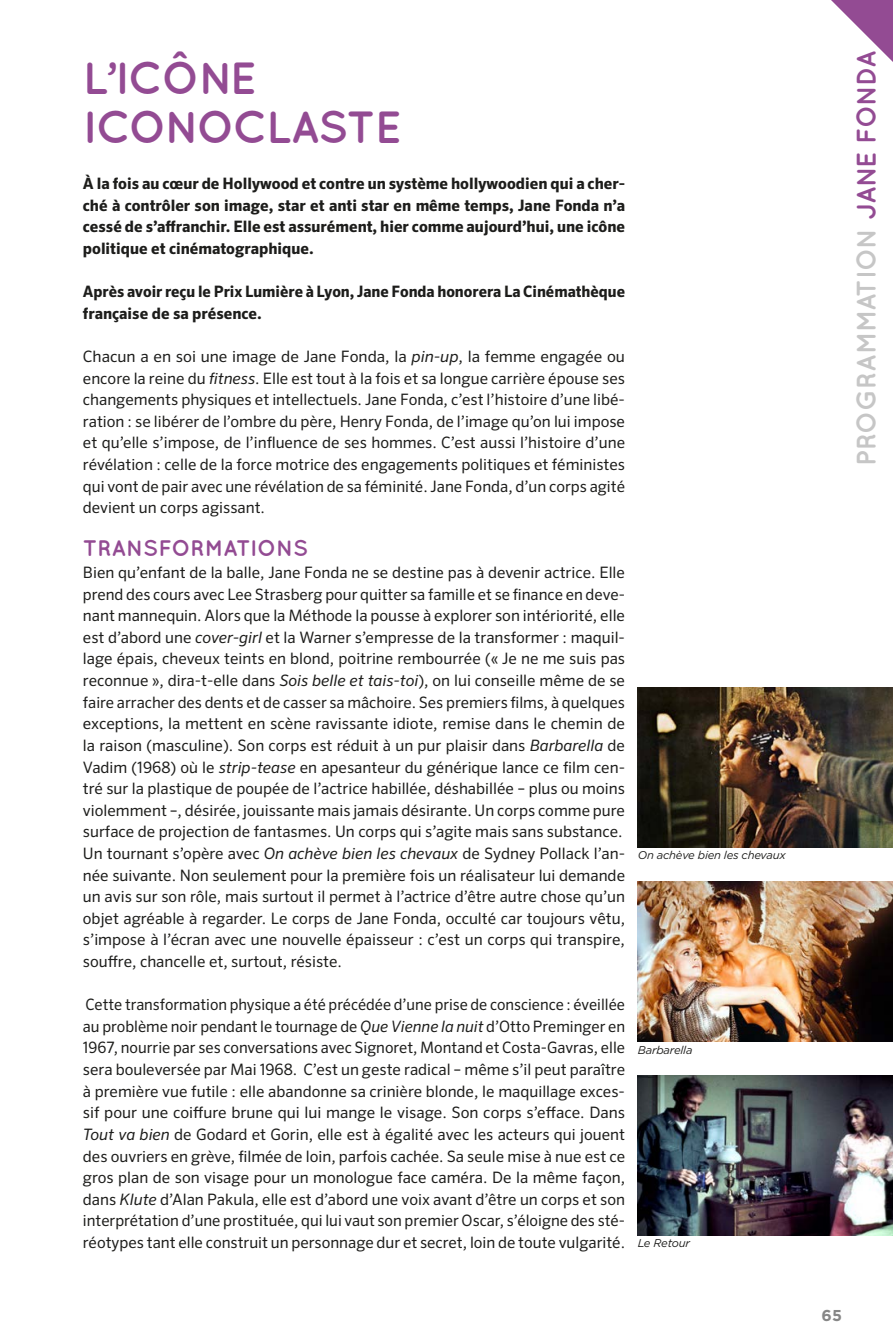
<style>
.page{position:relative;width:893px;height:1340px;background:#fff}
.page>*{position:absolute;margin:0;border:0;box-sizing:border-box;transform-origin:0 0}
.t1{font:700 45px/49.5px "Quicksand";letter-spacing:-.03em;color:#934b93}
.t2{font:700 27px "Quicksand";letter-spacing:-.02em;color:#c6c6c6}
.t3{font:700 22.5px "Quicksand";letter-spacing:-.01em;color:#934b93}
.t4{font:15.75px/21.6px "Sero Pro";color:#1d1d1b;text-align:justify}
.t5{font:15.75px/21.6px "Sero Pro";color:#1d1d1b;text-align:justify;scale:.96 1}
.t6{font:700 15.75px/21.6px "Sero Pro";color:#1d1d1b;text-align:justify}
.t7{font:700 15.75px "Gotham HTF";color:#878787}
.t8{font:italic 11.25px "Gotham HTF";letter-spacing:-.02em;color:#1d1d1b}
.s1{font-style:italic}
.s2{color:#934b93}
</style>
<div class="page">
<img style="left:638px;top:1075px;width:255px;height:160px">
<img style="left:638px;top:881px;width:255px;height:160px">
<img style="left:638px;top:687px;width:255px;height:160px">
<svg style="left:831px;top:0;width:62px;height:62px"></svg>
<h1 class="t1" style="left:83px;top:52px;width:320px">L’ICÔNE<br>ICONOCLASTE</h1>
<p class="t6" style="left:83px;top:173px;width:544px">À la fois au cœur de Hollywood et contre un système hollywoodien qui a cher&shy;ché à contrôler son image, star et anti star en même temps, Jane Fonda n’a cessé de s’affranchir. Elle est assurément, hier comme aujourd’hui, une icône politique et cinématographique.</p>
<p class="t6" style="left:83px;top:281px;width:544px">Après avoir reçu le Prix Lumière à Lyon, Jane Fonda honorera La Cinémathèque française de sa présence.</p>
<p class="t4" style="left:83px;top:345px;width:544px">Chacun a en soi une image de Jane Fonda, la <span class="s1">pin-up</span>, la femme engagée ou encore la reine du <span class="s1">fitness</span>. Elle est tout à la fois et sa longue carrière épouse ses changements physiques et intellectuels. Jane Fonda, c’est l’histoire d’une libé&shy;ration : se libérer de l’ombre du père, Henry Fonda, de l’image qu’on lui impose et qu’elle s’impose, de l’influence de ses hommes. C’est aussi l’histoire d’une révélation : celle de la force motrice des engagements politiques et féministes qui vont de pair avec une révélation de sa féminité. Jane Fonda, d’un corps agité devient un corps agissant.</p>
<h3 class="t3" style="left:83px;top:535px;width:227px">TRANSFORMATIONS</h3>
<p class="t4" style="left:83px;top:561px;width:544px;text-align:left">Bien qu’enfant de la balle, Jane Fonda ne se destine pas à devenir actrice. Elle prend des cours avec Lee Strasberg pour quitter sa famille et se finance en deve&shy;nant mannequin. Alors que la Méthode la pousse à explorer son intériorité, elle est d’abord une <span class="s1">cover-girl</span> et la Warner s’empresse de la transformer : maquil&shy;lage épais, cheveux teints en blond, poitrine rembourrée (« Je ne me suis pas reconnue », dira-t-elle dans <span class="s1">Sois belle et tais-toi</span>), on lui conseille même de se faire arracher des dents et de casser sa mâchoire. Ses premiers films, à quelques exceptions, la mettent en scène ravissante idiote, remise dans le chemin de la raison (masculine). Son corps est réduit à un pur plaisir dans <span class="s1">Barbarella</span> de Vadim (1968) où le <span class="s1">strip-tease</span> en apesanteur du générique lance ce film cen&shy;tré sur la plastique de poupée de l’actrice habillée, déshabillée – plus ou moins violemment –, désirée, jouissante mais jamais désirante. Un corps comme pure surface de projection de fantasmes. Un corps qui s’agite mais sans substance.<br>Un tournant s’opère avec <span class="s1">On achève bien les chevaux</span> de Sydney Pollack l’an&shy;née suivante. Non seulement pour la première fois un réalisateur lui demande un avis sur son rôle, mais surtout il permet à l’actrice d’être autre chose qu’un objet agréable à regarder. Le corps de Jane Fonda, occulté car toujours vêtu, s’impose à l’écran avec une nouvelle épaisseur : c’est un corps qui transpire, souffre, chancelle et, surtout, résiste.</p>
<p class="t5" style="left:83px;top:993px;width:566px">Cette transformation physique a été précédée d’une prise de conscience : éveillée au problème noir pendant le tournage de <span class="s1">Que Vienne la nuit</span> d’Otto Preminger en 1967, nourrie par ses conversations avec Signoret, Montand et Costa-Gavras, elle sera bouleversée par Mai 1968. C’est un geste radical – même s’il peut paraître à première vue futile : elle abandonne sa crinière blonde, le maquillage exces&shy;sif pour une coiffure brune qui lui mange le visage. Son corps s’efface. Dans <span class="s1">Tout va bien</span> de Godard et Gorin, elle est à égalité avec les acteurs qui jouent des ouvriers en grève, filmée de loin, parfois cachée. Sa seule mise à nue est ce gros plan de son visage pour un monologue face caméra. De la même façon, dans <span class="s1">Klute</span> d’Alan Pakula, elle est d’abord une voix avant d’être un corps et son interprétation d’une prostituée, qui lui vaut son premier Oscar, s’éloigne des sté&shy;réotypes tant elle construit un personnage dur et secret, loin de toute vulgarité.</p>
<p class="t8" style="left:638px;top:849px;width:149px">On achève bien les chevaux</p>
<p class="t8" style="left:638px;top:1044px;width:56px">Barbarella</p>
<p class="t8" style="left:638px;top:1237px;width:54px">Le Retour</p>
<h2 class="t2" style="left:850px;top:466px;width:416px;rotate:-90deg">PROGRAMMATION <span class="s2">JANE FONDA</span></h2>
<p class="t7" style="left:822px;top:1306px;width:22px">65</p>
</div>
